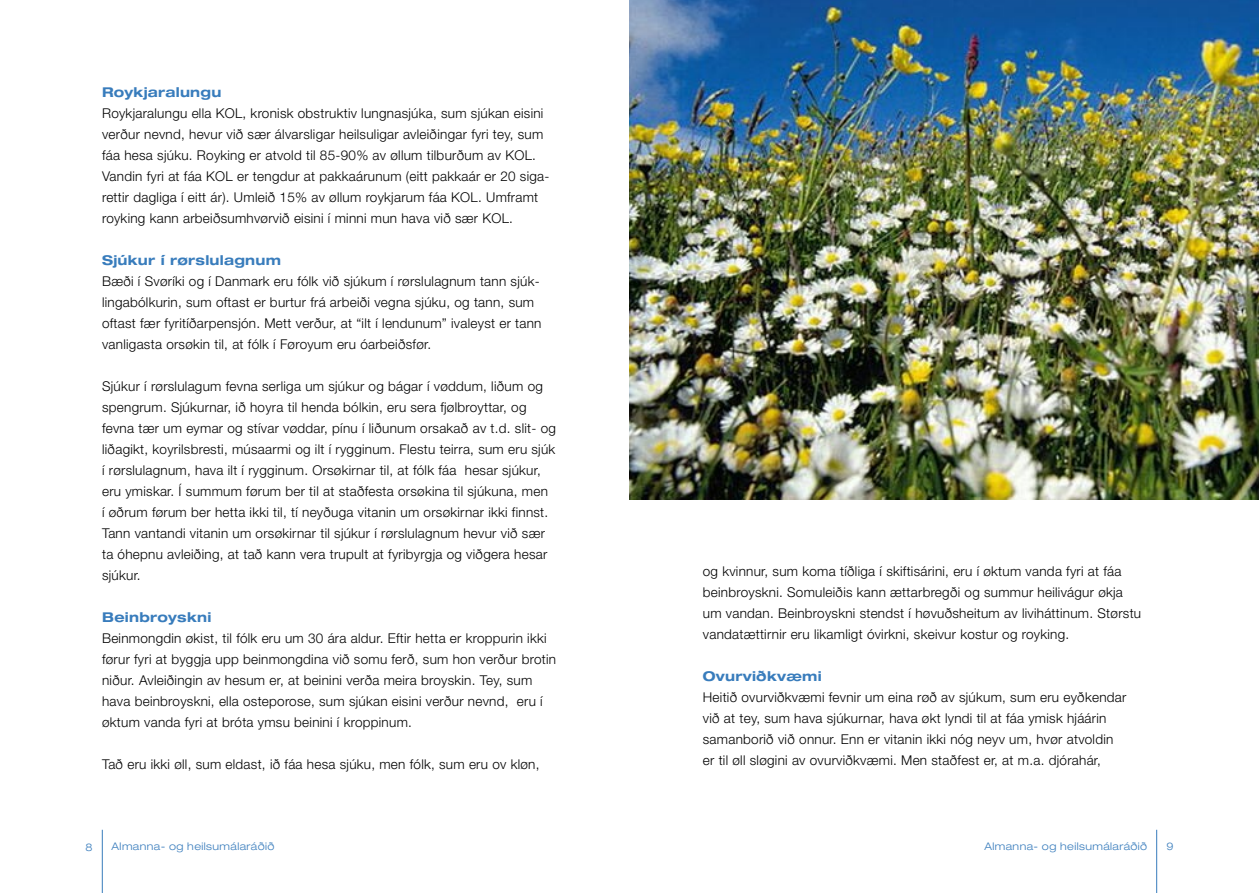
<style>
.page{position:relative;width:1259px;height:893px;background:#fff}
.page>*{position:absolute;margin:0;border:0;box-sizing:border-box;transform-origin:0 0}
.Breyðtekstur{font:300 13.5px/21px "Helvetica Neue";letter-spacing:.02em;color:#000}
.Breyðtekstur-2{font:700 expanded 13.5px "Helvetica Neue";letter-spacing:.02em;color:#387cbc}
.t1{font:300 expanded 10.5px "Helvetica Neue";letter-spacing:.04em;color:#387cbc}
</style>
<div class="page">
<hr style="left:102px;top:830px;width:1px;height:63px;background:#387cbc">
<hr style="left:1156px;top:830px;width:1px;height:63px;background:#387cbc">
<img style="left:629px;top:0;width:630px;height:500px">
<p class="Breyðtekstur-2" style="left:102px;top:84px;width:121px">Roykjaralungu</p>
<p class="Breyðtekstur" style="left:102px;top:102px;width:449px">Roykjaralungu ella KOL, kronisk obstruktiv lungnasjúka, sum sjúkan eisini verður nevnd, hevur við sær álvarsligar heilsuligar avleiðingar fyri tey, sum fáa hesa sjúku. Royking er atvold til 85-90% av øllum tilburðum av KOL.<br>Vandin fyri at fáa KOL er tengdur at pakkaárunum (eitt pakkaár er 20 siga&shy;rettir dagliga í eitt ár). Umleið 15% av øllum roykjarum fáa KOL. Umframt royking kann arbeiðsumhvørvið eisini í minni mun hava við sær KOL.</p>
<p class="Breyðtekstur-2" style="left:102px;top:252px;width:180px">Sjúkur í rørslulagnum</p>
<p class="Breyðtekstur" style="left:102px;top:270px;width:441px">Bæði í Svøríki og í Danmark eru fólk við sjúkum í rørslulagnum tann sjúk&shy;lingabólkurin, sum oftast er burtur frá arbeiði vegna sjúku, og tann, sum oftast fær fyritíðarpensjón. Mett verður, at “ilt í lendunum” ivaleyst er tann vanligasta orsøkin til, at fólk í Føroyum eru óarbeiðsfør.</p>
<p class="Breyðtekstur" style="left:102px;top:375px;width:455px">Sjúkur í rørslulagum fevna serliga um sjúkur og bágar í vøddum, liðum og spengrum. Sjúkurnar, ið hoyra til henda bólkin, eru sera fjølbroyttar, og fevna tær um eymar og stívar vøddar, pínu í liðunum orsakað av t.d. slit- og liðagikt, koyrilsbresti, músaarmi og ilt í rygginum. Flestu teirra, sum eru sjúk í rørslulagnum, hava ilt í rygginum. Orsøkirnar til, at fólk fáa hesar sjúkur, eru ymiskar. Í summum førum ber til at staðfesta orsøkina til sjúkuna, men<br>í øðrum førum ber hetta ikki til, tí neyðuga vitanin um orsøkirnar ikki finnst.<br>Tann vantandi vitanin um orsøkirnar til sjúkur í rørslulagnum hevur við sær ta óhepnu avleiðing, at tað kann vera trupult at fyribyrgja og viðgera hesar sjúkur.</p>
<p class="Breyðtekstur-2" style="left:102px;top:609px;width:111px">Beinbroyskni</p>
<p class="Breyðtekstur" style="left:102px;top:627px;width:455px">Beinmongdin økist, til fólk eru um 30 ára aldur. Eftir hetta er kroppurin ikki førur fyri at byggja upp beinmongdina við somu ferð, sum hon verður brotin niður. Avleiðingin av hesum er, at beinini verða meira broyskin. Tey, sum hava beinbroyskni, ella osteporose, sum sjúkan eisini verður nevnd, eru í øktum vanda fyri at bróta ymsu beinini í kroppinum.</p>
<p class="Breyðtekstur" style="left:102px;top:753px;width:439px">Tað eru ikki øll, sum eldast, ið fáa hesa sjúku, men fólk, sum eru ov kløn,</p>
<p class="Breyðtekstur" style="left:703px;top:561px;width:440px">og kvinnur, sum koma tíðliga í skiftisárini, eru í øktum vanda fyri at fáa beinbroyskni. Somuleiðis kann ættarbregði og summur heilivágur økja um vandan. Beinbroyskni stendst í høvuðsheitum av liviháttinum. Størstu vandatættirnir eru likamligt óvirkni, skeivur kostur og royking.</p>
<p class="Breyðtekstur-2" style="left:703px;top:668px;width:120px">Ovurviðkvæmi</p>
<p class="Breyðtekstur" style="left:703px;top:687px;width:425px">Heitið ovurviðkvæmi fevnir um eina røð av sjúkum, sum eru eyðkendar við at tey, sum hava sjúkurnar, hava økt lyndi til at fáa ymisk hjáárin samanborið við onnur. Enn er vitanin ikki nóg neyv um, hvør atvoldin er til øll sløgini av ovurviðkvæmi. Men staðfest er, at m.a. djórahár,</p>
<p class="t1" style="left:85px;top:841px;width:9px">8</p>
<p class="t1" style="left:112px;top:840px;width:164px">Almanna- og heilsumálaráðið</p>
<p class="t1" style="left:984px;top:840px;width:164px">Almanna- og heilsumálaráðið</p>
<p class="t1" style="left:1166px;top:840px;width:9px">9</p>
</div>
